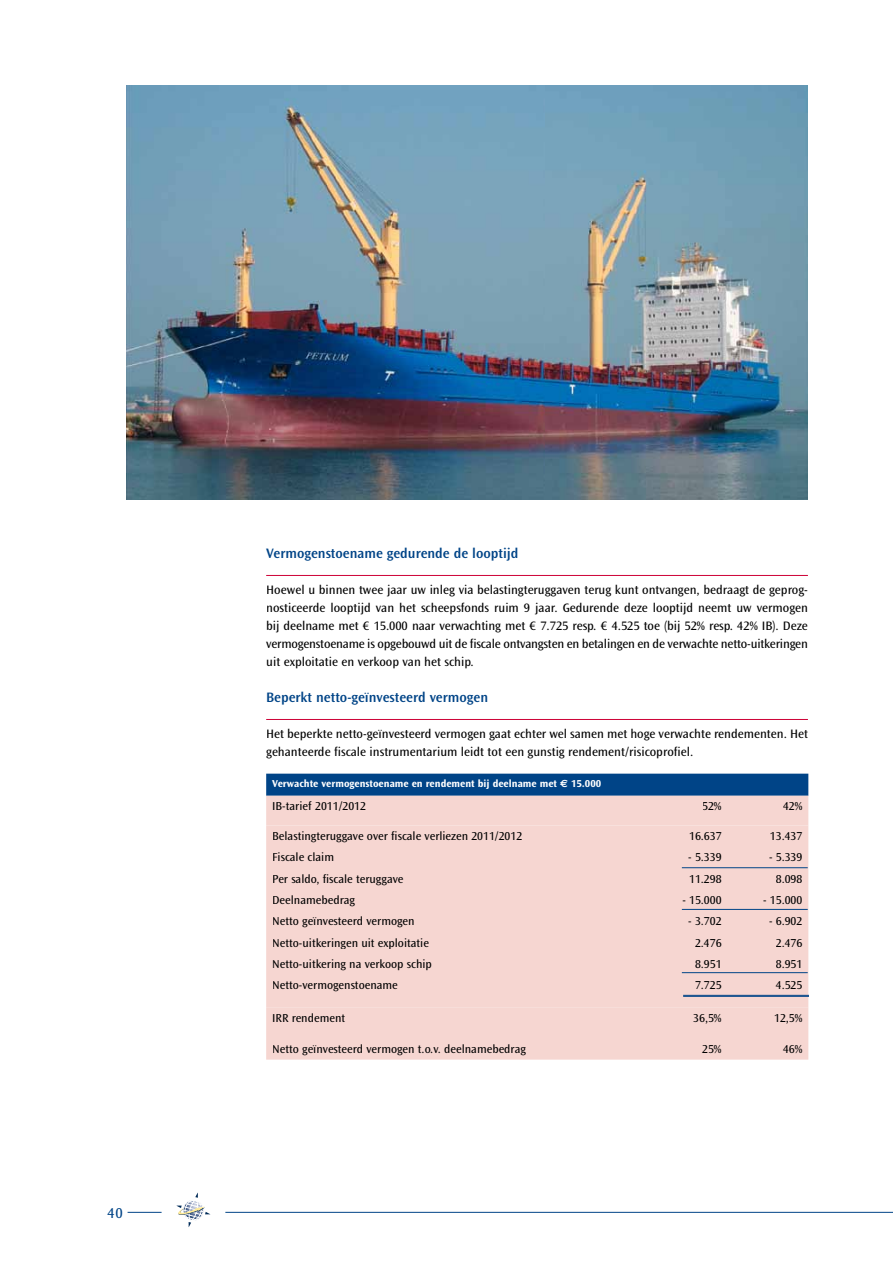
<style>
.page{position:relative;width:893px;height:1263px;background:#fff}
.page>*{position:absolute;margin:0;border:0;box-sizing:border-box;transform-origin:0 0}
.t1{font:15px "Ocean Sans Std";color:#004487}
.t2{font:600 14.25px "Ocean Sans Std";color:#004487}
.t3{font:12.75px/18px "Ocean Sans Std";color:#000;text-align:justify}
.t4{font:12px "Ocean Sans Std";color:#000}
.t5{font:700 10.5px "Ocean Sans Std";color:#fff}
.s1{font-family:"Euro Sans"}
</style>
<div class="page">
<hr style="left:266px;top:575px;width:542px;height:1px;background:#ce0237">
<hr style="left:266px;top:719px;width:542px;height:1px;background:#ce0237">
<div style="left:266px;top:774px;width:542px;height:22px;background:#004487"></div>
<div style="left:266px;top:796px;width:542px;height:264px;background:#f6d6d1"></div>
<div style="left:266px;top:825px;width:542px;height:182px;background:#f6d6d1"></div>
<div style="left:273px;top:801px;width:92px;height:10px;background:#f6d6d1"></div>
<div style="left:703px;top:802px;width:18px;height:8px;background:#f6d6d1"></div>
<div style="left:783px;top:802px;width:19px;height:8px;background:#f6d6d1"></div>
<div style="left:273px;top:831px;width:249px;height:11px;background:#f6d6d1"></div>
<div style="left:690px;top:832px;width:31px;height:8px;background:#f6d6d1"></div>
<div style="left:771px;top:832px;width:31px;height:8px;background:#f6d6d1"></div>
<div style="left:273px;top:852px;width:60px;height:10px;background:#f6d6d1"></div>
<div style="left:689px;top:853px;width:32px;height:9px;background:#f6d6d1"></div>
<div style="left:770px;top:853px;width:32px;height:9px;background:#f6d6d1"></div>
<div style="left:273px;top:874px;width:130px;height:11px;background:#f6d6d1"></div>
<div style="left:690px;top:875px;width:31px;height:8px;background:#f6d6d1"></div>
<div style="left:776px;top:875px;width:26px;height:8px;background:#f6d6d1"></div>
<div style="left:273px;top:895px;width:82px;height:11px;background:#f6d6d1"></div>
<div style="left:683px;top:896px;width:38px;height:8px;background:#f6d6d1"></div>
<div style="left:764px;top:896px;width:38px;height:8px;background:#f6d6d1"></div>
<div style="left:273px;top:916px;width:141px;height:11px;background:#f6d6d1"></div>
<div style="left:689px;top:917px;width:32px;height:8px;background:#f6d6d1"></div>
<div style="left:770px;top:917px;width:32px;height:8px;background:#f6d6d1"></div>
<div style="left:273px;top:937px;width:156px;height:12px;background:#f6d6d1"></div>
<div style="left:695px;top:938px;width:26px;height:9px;background:#f6d6d1"></div>
<div style="left:776px;top:938px;width:26px;height:9px;background:#f6d6d1"></div>
<div style="left:273px;top:959px;width:158px;height:11px;background:#f6d6d1"></div>
<div style="left:695px;top:960px;width:25px;height:8px;background:#f6d6d1"></div>
<div style="left:776px;top:960px;width:24px;height:8px;background:#f6d6d1"></div>
<div style="left:273px;top:981px;width:125px;height:10px;background:#f6d6d1"></div>
<div style="left:695px;top:981px;width:26px;height:8px;background:#f6d6d1"></div>
<div style="left:776px;top:981px;width:26px;height:8px;background:#f6d6d1"></div>
<div style="left:273px;top:1013px;width:72px;height:9px;background:#f6d6d1"></div>
<div style="left:694px;top:1014px;width:27px;height:10px;background:#f6d6d1"></div>
<div style="left:734px;top:1014px;width:68px;height:10px;background:#f6d6d1"></div>
<div style="left:273px;top:1044px;width:253px;height:11px;background:#f6d6d1"></div>
<div style="left:702px;top:1045px;width:19px;height:8px;background:#f6d6d1"></div>
<div style="left:783px;top:1045px;width:19px;height:8px;background:#f6d6d1"></div>
<hr style="left:682px;top:867px;width:126px;height:1px;background:#004487">
<hr style="left:682px;top:909px;width:126px;height:1px;background:#004487">
<hr style="left:682px;top:972px;width:126px;height:1px;background:#004487">
<hr style="left:683px;top:995px;width:126px;height:1px;background:#004487">
<hr style="left:683px;top:996px;width:126px;height:1px;background:#004487">
<img style="left:126px;top:85px;width:682px;height:414px">
<hr style="left:225px;top:1212px;width:668px;height:1px;background:#004487">
<hr style="left:128px;top:1212px;width:34px;height:1px;background:#004487">
<svg style="left:176px;top:1192px;width:35px;height:35px"></svg>
<p class="t1" style="left:107px;top:1204px;width:17px">40</p>
<p class="t2" style="left:266px;top:545px;width:254px">Vermogenstoename gedurende de looptijd</p>
<p class="t3" style="left:266px;top:581px;width:543px">Hoewel u binnen twee jaar uw inleg via belastingteruggaven terug kunt ontvangen, bedraagt de geprog&shy;nosticeerde looptijd van het scheepsfonds ruim 9 jaar. Gedurende deze looptijd neemt uw vermogen bij deelname met € 15.000 naar verwachting met € 7.725 resp. € 4.525 toe (bij 52% resp. 42% IB). Deze vermogenstoename is opgebouwd uit de fiscale ontvangsten en betalingen en de verwachte netto-uitkeringen uit exploitatie en verkoop van het schip.</p>
<p class="t2" style="left:266px;top:689px;width:223px">Beperkt netto-geïnvesteerd vermogen</p>
<p class="t3" style="left:266px;top:725px;width:543px">Het beperkte netto-geïnvesteerd vermogen gaat echter wel samen met hoge verwachte rendementen. Het gehanteerde fiscale instrumentarium leidt tot een gunstig rendement/risicoprofiel.</p>
<p class="t5" style="left:272px;top:778px;width:331px">Verwachte vermogenstoename en rendement bij deelname met <span class="s1">€</span> 15.000</p>
<p class="t4" style="left:272px;top:800px;width:95px">IB-tarief 2011/2012</p>
<p class="t4" style="left:702px;top:800px;width:21px">52%</p>
<p class="t4" style="left:783px;top:800px;width:21px">42%</p>
<p class="t4" style="left:272px;top:830px;width:251px">Belastingteruggave over fiscale verliezen 2011/2012</p>
<p class="t4" style="left:689px;top:830px;width:34px">16.637</p>
<p class="t4" style="left:770px;top:830px;width:34px">13.437</p>
<p class="t4" style="left:272px;top:851px;width:63px">Fiscale claim</p>
<p class="t4" style="left:688px;top:851px;width:35px">- 5.339</p>
<p class="t4" style="left:769px;top:851px;width:35px">- 5.339</p>
<p class="t4" style="left:272px;top:872px;width:133px">Per saldo, fiscale teruggave</p>
<p class="t4" style="left:689px;top:872px;width:34px">11.298</p>
<p class="t4" style="left:776px;top:872px;width:28px">8.098</p>
<p class="t4" style="left:272px;top:893px;width:84px">Deelnamebedrag</p>
<p class="t4" style="left:682px;top:893px;width:41px">- 15.000</p>
<p class="t4" style="left:763px;top:893px;width:41px">- 15.000</p>
<p class="t4" style="left:272px;top:915px;width:144px">Netto geïnvesteerd vermogen</p>
<p class="t4" style="left:688px;top:915px;width:35px">- 3.702</p>
<p class="t4" style="left:769px;top:915px;width:35px">- 6.902</p>
<p class="t4" style="left:272px;top:936px;width:158px">Netto-uitkeringen uit exploitatie</p>
<p class="t4" style="left:695px;top:936px;width:28px">2.476</p>
<p class="t4" style="left:776px;top:936px;width:28px">2.476</p>
<p class="t4" style="left:272px;top:957px;width:161px">Netto-uitkering na verkoop schip</p>
<p class="t4" style="left:695px;top:957px;width:28px">8.951</p>
<p class="t4" style="left:776px;top:957px;width:28px">8.951</p>
<p class="t4" style="left:272px;top:978px;width:127px">Netto-vermogenstoename</p>
<p class="t4" style="left:695px;top:978px;width:28px">7.725</p>
<p class="t4" style="left:776px;top:978px;width:28px">4.525</p>
<p class="t4" style="left:272px;top:1011px;width:74px">IRR rendement</p>
<p class="t4" style="left:693px;top:1011px;width:30px">36,5%</p>
<p class="t4" style="left:774px;top:1011px;width:30px">12,5%</p>
<p class="t4" style="left:272px;top:1042px;width:255px">Netto geïnvesteerd vermogen t.o.v. deelnamebedrag</p>
<p class="t4" style="left:702px;top:1042px;width:21px">25%</p>
<p class="t4" style="left:783px;top:1042px;width:21px">46%</p>
</div>
